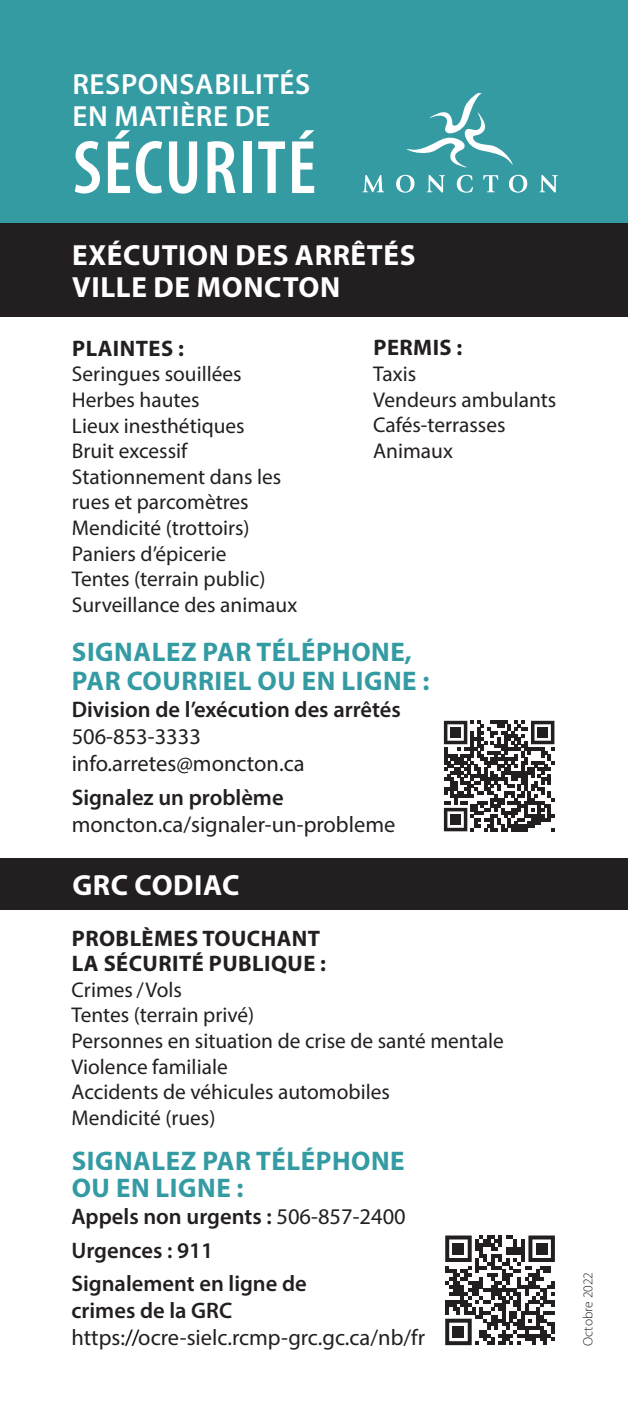
<style>
.page{position:relative;width:628px;height:1418px;background:#fff}
.page>*{position:absolute;margin:0;border:0;box-sizing:border-box;transform-origin:0 0}
.t1{font:600 condensed 76.5px "Myriad Pro";letter-spacing:.02em;color:#fff}
.t2{font:700 29.25px/31.5px "Myriad Pro";letter-spacing:.02em;color:#fff}
.t3{font:600 29.25px/31.5px "Myriad Pro";letter-spacing:.02em;color:#fff}
.t4{font:700 27px/27px "Myriad Pro";letter-spacing:.02em;color:#349ba3}
.t5{font:22.5px/27px "Myriad Pro";color:#231f20}
.t6{font:600 22.5px/33.8px "Myriad Pro";color:#231f20}
.t7{font:700 22.5px/24.8px "Myriad Pro";letter-spacing:.02em;color:#231f20}
.t8{font:21.38px/25.7px "Myriad Pro";color:#231f20}
.t9{font:300 13.5px "Myriad Pro";color:#231f20}
.s1{font-weight:400}
.s2{font-weight:600}
.s3{color:#000}
</style>
<div class="page">
<div style="left:0;top:858px;width:628px;height:51px;background:#231f20"></div>
<div style="left:0;top:0;width:628px;height:224px;background:#349ba3"></div>
<svg style="left:406px;top:93px;width:107px;height:74px"></svg>
<svg style="left:362px;top:175px;width:22px;height:17px"></svg>
<svg style="left:396px;top:175px;width:18px;height:18px"></svg>
<svg style="left:427px;top:175px;width:18px;height:17px"></svg>
<svg style="left:457px;top:175px;width:16px;height:18px"></svg>
<svg style="left:483px;top:175px;width:15px;height:17px"></svg>
<svg style="left:509px;top:175px;width:18px;height:18px"></svg>
<svg style="left:539px;top:175px;width:19px;height:17px"></svg>
<div style="left:0;top:223px;width:628px;height:93px;background:#231f20"></div>
<svg style="left:444px;top:721px;width:110px;height:110px"></svg>
<div style="left:450px;top:727px;width:10px;height:10px;background:#231f20"></div>
<div style="left:537px;top:727px;width:11px;height:10px;background:#231f20"></div>
<div style="left:450px;top:814px;width:10px;height:10px;background:#231f20"></div>
<svg style="left:445px;top:1235px;width:110px;height:110px"></svg>
<div style="left:453px;top:1243px;width:11px;height:11px;background:#231f20"></div>
<div style="left:536px;top:1243px;width:11px;height:11px;background:#231f20"></div>
<div style="left:453px;top:1326px;width:11px;height:11px;background:#231f20"></div>
<h2 class="t3" style="left:72px;top:68px;width:239px">RESPONSABILITÉS<br>EN MATIÈRE DE</h2>
<h1 class="t1" style="left:73px;top:120px;width:245px">SÉCURITÉ</h1>
<h2 class="t2" style="left:72px;top:239px;width:345px">EXÉCUTION DES ARRÊTÉS<br>VILLE DE MONCTON</h2>
<p class="t7" style="left:72px;top:335px;width:113px">PLAINTES :</p>
<p class="t8" style="left:72px;top:361px;width:227px">Seringues souillées<br>Herbes hautes<br>Lieux inesthétiques<br>Bruit excessif<br>Stationnement dans les rues et parcomètres<br>Mendicité (trottoirs)<br>Paniers d’épicerie<br>Tentes (terrain public)<br>Surveillance des animaux</p>
<p class="t7" style="left:373px;top:334px;width:90px">PERMIS :</p>
<p class="t8" style="left:373px;top:361px;width:185px">Taxis<br>Vendeurs ambulants<br>Cafés-terrasses<br>Animaux</p>
<p class="t4" style="left:72px;top:636px;width:359px;line-height:29.2px">SIGNALEZ PAR TÉLÉPHONE,<br>PAR COURRIEL OU EN LIGNE :</p>
<p class="t6" style="left:72px;top:692px;width:331px">Division de l’exécution des arrêtés</p>
<p class="t5" style="left:72px;top:723px;width:234px">506-853-3333 info.arretes@moncton.ca</p>
<p class="t6" style="left:72px;top:780px;width:213px">Signalez un problème</p>
<p class="t5" style="left:72px;top:810px;width:325px">moncton.ca/signaler-un-probleme</p>
<h2 class="t2" style="left:72px;top:868px;width:169px">GRC CODIAC</h2>
<p class="t7" style="left:72px;top:925px;width:256px">PROBLÈMES TOUCHANT<br>LA SÉCURITÉ PUBLIQUE :</p>
<p class="t8" style="left:72px;top:976px;width:434px">Crimes / Vols<br>Tentes (terrain privé)<br>Personnes en situation de crise de santé mentale<br>Violence familiale<br>Accidents de véhicules automobiles<br>Mendicité (rues)</p>
<p class="t4" style="left:72px;top:1146px;width:334px">SIGNALEZ PAR TÉLÉPHONE<br>OU EN LIGNE :</p>
<p class="t6" style="left:71px;top:1198px;width:336px">Appels non urgents : <span class="s1">506-857-2400<br></span>Urgences : 911<br>Signalement en ligne de</p>
<p class="t5" style="left:71px;top:1297px;width:355px"><span class="s2">crimes de la GRC </span>https:<span class="s3">//</span>ocre-sielc.rcmp-grc.gc.ca/nb/fr</p>
<p class="t9" style="left:580px;top:1345px;width:75px;rotate:-90deg">Octobre 2022</p>
</div>
